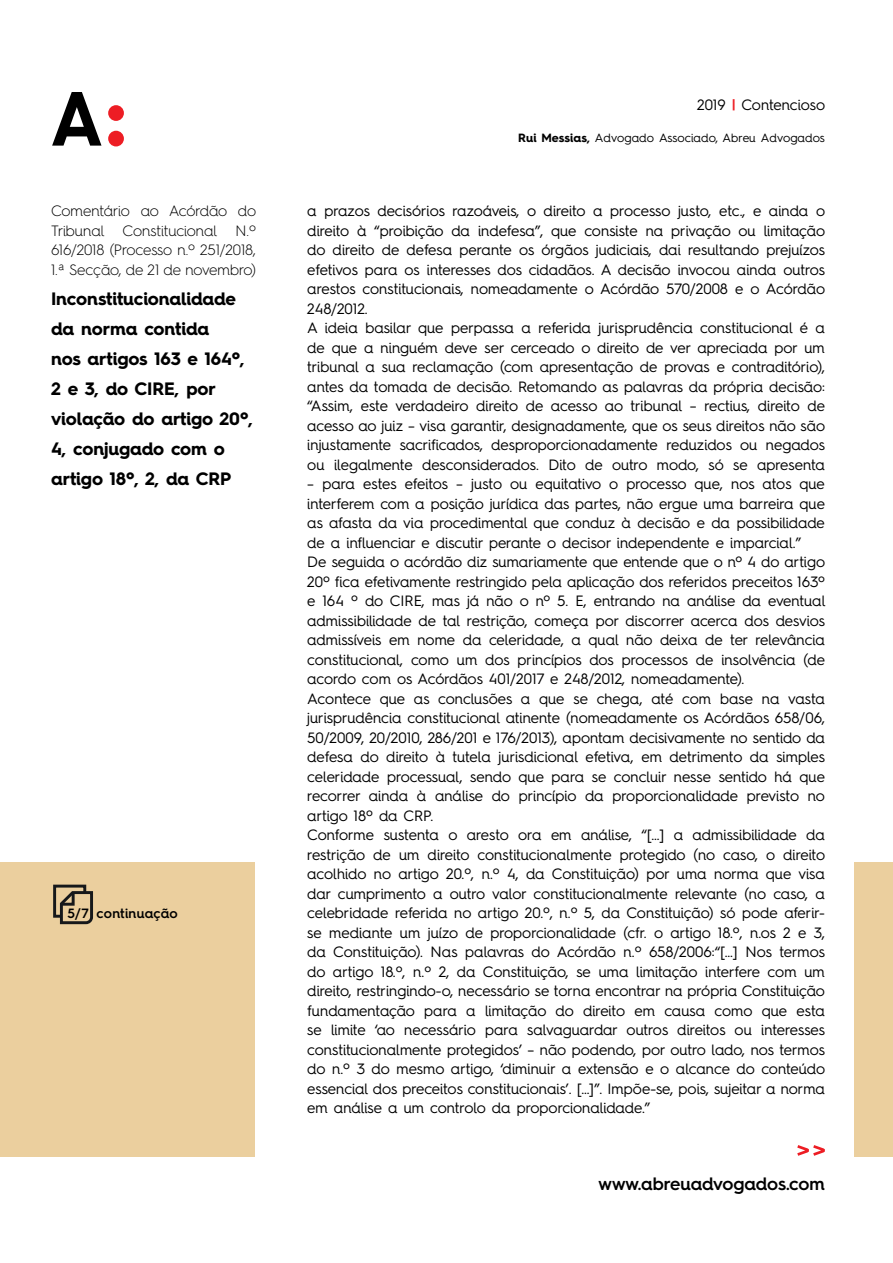
<style>
.page{position:relative;width:893px;height:1263px;background:#fff}
.page>*{position:absolute;margin:0;border:0;box-sizing:border-box;transform-origin:0 0}
.t1{font:700 18px/30px "Hurme Geometric Sans 4";letter-spacing:-.005em;color:#000}
.t2{font:600 18px "Hurme Geometric Sans 4";letter-spacing:-.01em;color:#000}
.t3{font:15px/19.5px "Hurme Geometric Sans 4";color:#000}
.t4{font:300 15px/19.5px "Hurme Geometric Sans 4";letter-spacing:-.005em;color:#000;text-align:justify}
.t5{font:600 13.5px "Hurme Geometric Sans 4";letter-spacing:.01em;color:#000}
.t6{font:12px "Hurme Geometric Sans 4";color:#000}
.s1{font-weight:600;color:#ed1d24}
.s2{font-weight:700}
</style>
<div class="page">
<svg style="left:797px;top:1145px;width:27px;height:11px"></svg>
<div style="left:0;top:862px;width:254px;height:294px;background:#ebcf9e"></div>
<div style="left:855px;top:862px;width:38px;height:294px;background:#ebcf9e"></div>
<div style="left:108px;top:105px;width:16px;height:16px;background:#ed1d24;border-radius:50%"></div>
<div style="left:108px;top:131px;width:16px;height:15px;background:#ed1d24;border-radius:50%"></div>
<svg style="left:52px;top:92px;width:49px;height:54px"></svg>
<svg style="left:53px;top:884px;width:40px;height:41px"></svg>
<p class="t4" style="left:51px;top:201px;width:207px">Comentário ao Acórdão do Tribunal Constitucional N.º 616/2018 (Processo n.º 251/2018, 1.ª Secção, de 21 de novembro)</p>
<p class="t1" style="left:51px;top:283px;width:203px">Inconstitucionalidade da norma contida<br>nos artigos 163 e 164º,<br>2 e 3, do CIRE, por violação do artigo 20º,<br>4, conjugado com o artigo 18º, 2, da CRP</p>
<p class="t5" style="left:68px;top:903px;width:112px">5/7 continuação</p>
<p class="t3" style="left:697px;top:94px;width:129px">2019 <span class="s1">|</span> Contencioso</p>
<p class="t6" style="left:518px;top:129px;width:308px"><span class="s2">Rui Messias,</span> Advogado Associado, Abreu Advogados</p>
<p class="t3" style="left:307px;top:201px;width:519px">a prazos decisórios razoáveis, o direito a processo justo, etc., e ainda o direito à “proibição da indefesa”, que consiste na privação ou limitação do direito de defesa perante os órgãos judiciais, dai resultando prejuízos efetivos para os interesses dos cidadãos. A decisão invocou ainda outros arestos constitucionais, nomeadamente o Acórdão 570/2008 e o Acórdão 248/2012.<br>A ideia basilar que perpassa a referida jurisprudência constitucional é a de que a ninguém deve ser cerceado o direito de ver apreciada por um tribunal a sua reclamação (com apresentação de provas e contraditório), antes da tomada de decisão. Retomando as palavras da própria decisão: “Assim, este verdadeiro direito de acesso ao tribunal – rectius, direito de acesso ao juiz – visa garantir, designadamente, que os seus direitos não são injustamente sacrificados, desproporcionadamente reduzidos ou negados ou ilegalmente desconsiderados. Dito de outro modo, só se apresenta</p>
<p class="t3" style="left:307px;top:474px;width:520px">– para estes efeitos – justo ou equitativo o processo que, nos atos que interferem com a posição jurídica das partes, não ergue uma barreira que as afasta da via procedimental que conduz à decisão e da possibilidade de a influenciar e discutir perante o decisor independente e imparcial.”<br>De seguida o acórdão diz sumariamente que entende que o nº 4 do artigo 20º fica efetivamente restringido pela aplicação dos referidos preceitos 163º e 164 º do CIRE, mas já não o nº 5. E, entrando na análise da eventual admissibilidade de tal restrição, começa por discorrer acerca dos desvios admissíveis em nome da celeridade, a qual não deixa de ter relevância constitucional, como um dos princípios dos processos de insolvência (de acordo com os Acórdãos 401/2017 e 248/2012, nomeadamente).<br>Acontece que as conclusões a que se chega, até com base na vasta jurisprudência constitucional atinente (nomeadamente os Acórdãos 658/06, 50/2009, 20/2010, 286/201 e 176/2013), apontam decisivamente no sentido da defesa do direito à tutela jurisdicional efetiva, em detrimento da simples celeridade processual, sendo que para se concluir nesse sentido há que recorrer ainda à análise do princípio da proporcionalidade previsto no artigo 18º da CRP.<br>Conforme sustenta o aresto ora em análise, “[…] a admissibilidade da restrição de um direito constitucionalmente protegido (no caso, o direito acolhido no artigo 20.º, n.º 4, da Constituição) por uma norma que visa dar cumprimento a outro valor constitucionalmente relevante (no caso, a celebridade referida no artigo 20.º, n.º 5, da Constituição) só pode aferir&shy;se mediante um juízo de proporcionalidade (cfr. o artigo 18.º, n.os 2 e 3, da Constituição). Nas palavras do Acórdão n.º 658/2006:“[…] Nos termos do artigo 18.º, n.º 2, da Constituição, se uma limitação interfere com um direito, restringindo-o, necessário se torna encontrar na própria Constituição fundamentação para a limitação do direito em causa como que esta se limite ‘ao necessário para salvaguardar outros direitos ou interesses constitucionalmente protegidos’ – não podendo, por outro lado, nos termos do n.º 3 do mesmo artigo, ‘diminuir a extensão e o alcance do conteúdo essencial dos preceitos constitucionais’. […]”. Impõe-se, pois, sujeitar a norma em análise a um controlo da proporcionalidade.”</p>
<p class="t2" style="left:599px;top:1171px;width:228px">www.abreuadvogados.com</p>
</div>
